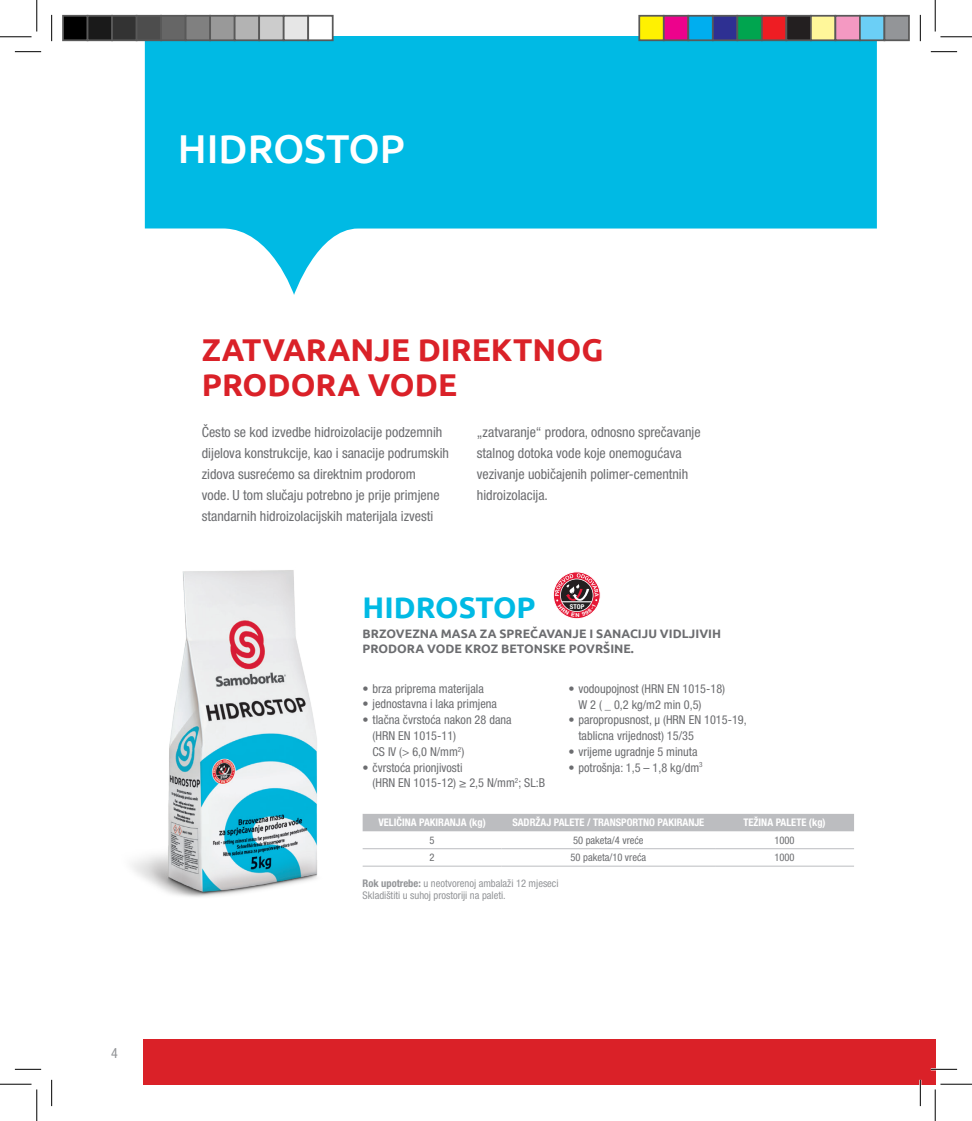
<style>
.page{position:relative;width:972px;height:1121px;background:#fff}
.page>*{position:absolute;margin:0;border:0;box-sizing:border-box;transform-origin:0 0}
.t1{font:500 40.25px "Ubuntu";color:#fff}
.t2{font:700 31.5px "Ubuntu";color:#da2128}
.t3{font:700 29.75px "Ubuntu";color:#00bae4}
.t4{font:condensed 14px/21px "Helvetica Neue LT Pro";color:#6c6d70}
.t5{font:condensed 14px "Helvetica Neue LT Pro";color:#939598}
.t6{font:condensed 12.25px/15.8px "Helvetica Neue LT Pro";color:#6c6d70}
.t7{font:700 12.25px/14.7px "Ubuntu";color:#6c6d70}
.t8{font:condensed 10.5px/12.2px "Helvetica Neue LT Pro";color:#939598}
.t9{font:700 condensed 10.5px "Helvetica Neue LT Pro";color:#fff}
.t10{font:condensed 10.5px "Helvetica Neue LT Pro";color:#6c6d70}
.t11{font:700 condensed 6.65px "Helvetica Neue LT Pro";color:#fff;scale:1.05 1}
.s1{font-weight:700}
</style>
<div class="page">
<div style="left:143px;top:1039px;width:792px;height:44px;background:#da2128"></div>
<img style="left:132px;top:570px;width:276px;height:327px">
<svg style="left:145px;top:37px;width:731px;height:258px;fill:#00bae4"></svg>
<div style="left:362px;top:813px;width:492px;height:18px;background:#bcbdc0"></div>
<hr style="left:362px;top:848px;width:139px;height:1px;background:#bcbdc0">
<hr style="left:501px;top:848px;width:214px;height:1px;background:#bcbdc0">
<hr style="left:715px;top:848px;width:139px;height:1px;background:#bcbdc0">
<hr style="left:362px;top:865px;width:139px;height:1px;background:#bcbdc0">
<hr style="left:501px;top:865px;width:214px;height:1px;background:#bcbdc0">
<hr style="left:715px;top:865px;width:139px;height:1px;background:#bcbdc0">
<svg style="left:552px;top:571px;width:48px;height:48px"></svg>
<hr style="left:930px;top:1067px;width:26px;height:3px;background:#fff">
<hr style="left:919px;top:1079px;width:2px;height:26px;background:#fff">
<svg style="left:15px;top:51px;width:26px;height:1px"></svg>
<svg style="left:930px;top:51px;width:26px;height:1px"></svg>
<svg style="left:15px;top:1068px;width:26px;height:1px"></svg>
<svg style="left:930px;top:1068px;width:26px;height:1px"></svg>
<svg style="left:51px;top:15px;width:1px;height:26px"></svg>
<svg style="left:51px;top:1079px;width:1px;height:26px"></svg>
<svg style="left:919px;top:15px;width:1px;height:26px"></svg>
<svg style="left:919px;top:1079px;width:1px;height:26px"></svg>
<hr style="left:0;top:36px;width:32px;height:1px;background:#000">
<hr style="left:940px;top:36px;width:31px;height:1px;background:#000">
<hr style="left:0;top:1083px;width:32px;height:1px;background:#000">
<hr style="left:940px;top:1083px;width:31px;height:1px;background:#000">
<hr style="left:36px;top:0;width:1px;height:31px;background:#000">
<hr style="left:36px;top:1089px;width:1px;height:31px;background:#000">
<hr style="left:934px;top:0;width:1px;height:31px;background:#000">
<hr style="left:934px;top:1089px;width:1px;height:31px;background:#000">
<div style="left:63px;top:16px;width:25px;height:24px;background:#000"></div>
<div style="left:62px;top:15px;width:26px;height:26px;border:2px solid #595959"></div>
<div style="left:88px;top:16px;width:24px;height:24px;background:#1a1a1a"></div>
<div style="left:87px;top:15px;width:26px;height:26px;border:2px solid #595959"></div>
<div style="left:112px;top:16px;width:25px;height:24px;background:#333"></div>
<div style="left:111px;top:15px;width:26px;height:26px;border:2px solid #595959"></div>
<div style="left:137px;top:16px;width:24px;height:24px;background:#4d4d4d"></div>
<div style="left:136px;top:15px;width:26px;height:26px;border:2px solid #595959"></div>
<div style="left:161px;top:16px;width:25px;height:24px;background:#666"></div>
<div style="left:160px;top:15px;width:26px;height:26px;border:2px solid #595959"></div>
<div style="left:186px;top:16px;width:24px;height:24px;background:#808080"></div>
<div style="left:185px;top:15px;width:26px;height:26px;border:2px solid #595959"></div>
<div style="left:210px;top:16px;width:25px;height:24px;background:#999"></div>
<div style="left:209px;top:15px;width:26px;height:26px;border:2px solid #595959"></div>
<div style="left:235px;top:16px;width:24px;height:24px;background:#b3b3b3"></div>
<div style="left:234px;top:15px;width:26px;height:26px;border:2px solid #595959"></div>
<div style="left:259px;top:16px;width:25px;height:24px;background:#ccc"></div>
<div style="left:258px;top:15px;width:26px;height:26px;border:2px solid #595959"></div>
<div style="left:284px;top:16px;width:24px;height:24px;background:#e6e6e6"></div>
<div style="left:283px;top:15px;width:26px;height:26px;border:2px solid #595959"></div>
<div style="left:308px;top:16px;width:25px;height:24px;background:#fff"></div>
<div style="left:307px;top:15px;width:26px;height:26px;border:2px solid #595959"></div>
<div style="left:639px;top:16px;width:24px;height:24px;background:#fff101"></div>
<div style="left:638px;top:15px;width:26px;height:26px;border:2px solid #595959"></div>
<div style="left:663px;top:16px;width:25px;height:24px;background:#ed028c"></div>
<div style="left:662px;top:15px;width:27px;height:26px;border:2px solid #595959"></div>
<div style="left:688px;top:16px;width:24px;height:24px;background:#00aeef"></div>
<div style="left:687px;top:15px;width:26px;height:26px;border:2px solid #595959"></div>
<div style="left:712px;top:16px;width:25px;height:24px;background:#2e3092"></div>
<div style="left:711px;top:15px;width:27px;height:26px;border:2px solid #595959"></div>
<div style="left:737px;top:16px;width:24px;height:24px;background:#00a54f"></div>
<div style="left:736px;top:15px;width:26px;height:26px;border:2px solid #595959"></div>
<div style="left:761px;top:16px;width:25px;height:24px;background:#ee1d23"></div>
<div style="left:760px;top:15px;width:27px;height:26px;border:2px solid #595959"></div>
<div style="left:786px;top:16px;width:24px;height:24px;background:#231f20"></div>
<div style="left:785px;top:15px;width:26px;height:26px;border:2px solid #595959"></div>
<div style="left:810px;top:16px;width:25px;height:24px;background:#fff79a"></div>
<div style="left:809px;top:15px;width:27px;height:26px;border:2px solid #595959"></div>
<div style="left:835px;top:16px;width:24px;height:24px;background:#f499c2"></div>
<div style="left:834px;top:15px;width:26px;height:26px;border:2px solid #595959"></div>
<div style="left:859px;top:16px;width:25px;height:24px;background:#6bcff6"></div>
<div style="left:858px;top:15px;width:27px;height:26px;border:2px solid #595959"></div>
<div style="left:884px;top:16px;width:24px;height:24px;background:#939598"></div>
<div style="left:883px;top:15px;width:26px;height:26px;border:2px solid #595959"></div>
<svg style="left:555px;top:573px;width:43px;height:44px"></svg>
<h1 class="t1" style="left:178px;top:123px;width:229px">HIDROSTOP</h1>
<p class="t5" style="left:111px;top:1044px;width:8px">4</p>
<h2 class="t2" style="left:202px;top:330px;width:83px">ZATVARANJE</h2>
<h2 class="t2" style="left:417px;top:330px;width:19px">DIRE</h2>
<h2 class="t2" style="left:491px;top:330px;width:114px">KTNOG</h2>
<h2 class="t2" style="left:202px;top:365px;width:253px">PRODORA VODE</h2>
<p class="t4" style="left:202px;top:421px;width:249px">Često se kod izvedbe hidroizolacije podzemnih dijelova konstrukcije, kao i sanacije podrumskih zidova susrećemo sa direktnim prodorom<br>vode. U tom slučaju potrebno je prije primjene standarnih hidroizolacijskih materijala izvesti</p>
<p class="t4" style="left:477px;top:421px;width:225px">„zatvaranje“ prodora, odnosno sprečavanje stalnog dotoka vode koje onemogućava vezivanje uobičajenih polimer-cementnih hidroizolacija.</p>
<h3 class="t3" style="left:362px;top:589px;width:174px">HIDROSTOP</h3>
<p class="t7" style="left:362px;top:626px;width:360px">BRZOVEZNA MASA ZA SPREČAVANJE I SANACIJU VIDLJIVIH<br>PRODOR</p>
<p class="t11" style="left:570px;top:602px;width:15px">STOP</p>
<p class="t7" style="left:415px;top:640px;width:22px">A VOD</p>
<p class="t7" style="left:454px;top:640px;width:124px">E KROZ BETONSKE POVR</p>
<p class="t7" style="left:603px;top:640px;width:32px">ŠINE.</p>
<p class="t6" style="left:362px;top:680px;width:123px">• brza priprema materijala</p>
<p class="t6" style="left:362px;top:696px;width:136px">• jednostavna i laka primjena</p>
<p class="t6" style="left:372px;top:711px;width:140px;text-indent:-10px">• tlačna čvrstoća nakon 28 dana (HRN EN 1015-11)<br>CS IV (&gt; 6,0 N/mm<sup>2</sup>)</p>
<p class="t6" style="left:372px;top:759px;width:174px;text-indent:-10px">• čvrstoća prionjivosti<br>(HRN EN 1015-12) ≥ 2,5 N/mm<sup>2</sup>; SL:B</p>
<p class="t6" style="left:578px;top:680px;width:148px;text-indent:-10px">• vodoupojnost (HRN EN 1015-18)<br>W 2 ( _ 0,2 kg/m2 min 0,5)</p>
<p class="t6" style="left:578px;top:711px;width:170px;text-indent:-10px">• paropropusnost, μ (HRN EN 1015-19, tablicna vrijednost) 15/35</p>
<p class="t6" style="left:568px;top:743px;width:130px">• vrijeme ugradnje 5 minuta</p>
<p class="t6" style="left:568px;top:759px;width:136px">• potrošnja: 1,5 – 1,8 kg/dm<sup>3</sup></p>
<p class="t9" style="left:378px;top:816px;width:109px">VELIČINA PAKIRANJA (KG)</p>
<p class="t9" style="left:512px;top:816px;width:93px">SADRŽAJ PALETE / TRANSP</p>
<p class="t9" style="left:626px;top:816px;width:38px">ORTNO PAKIRANJE</p>
<p class="t9" style="left:743px;top:816px;width:84px">TEŽINA PALETE (KG)</p>
<p class="t10" style="left:429px;top:833px;width:7px">5</p>
<p class="t10" style="left:573px;top:833px;width:72px">50 paketa/4 vreće</p>
<p class="t10" style="left:774px;top:833px;width:22px">1000</p>
<p class="t10" style="left:429px;top:851px;width:7px">2</p>
<p class="t10" style="left:570px;top:851px;width:77px">50 paketa/10 vreća</p>
<p class="t10" style="left:774px;top:851px;width:22px">1000</p>
<p class="t8" style="left:362px;top:876px;width:197px"><span class="s1">ROK UPOTREBE:</span> u neotvorenoj ambalaži 12 mjeseci<br>Skladištiti u suhoj prostoriji na paleti.</p>
</div>
